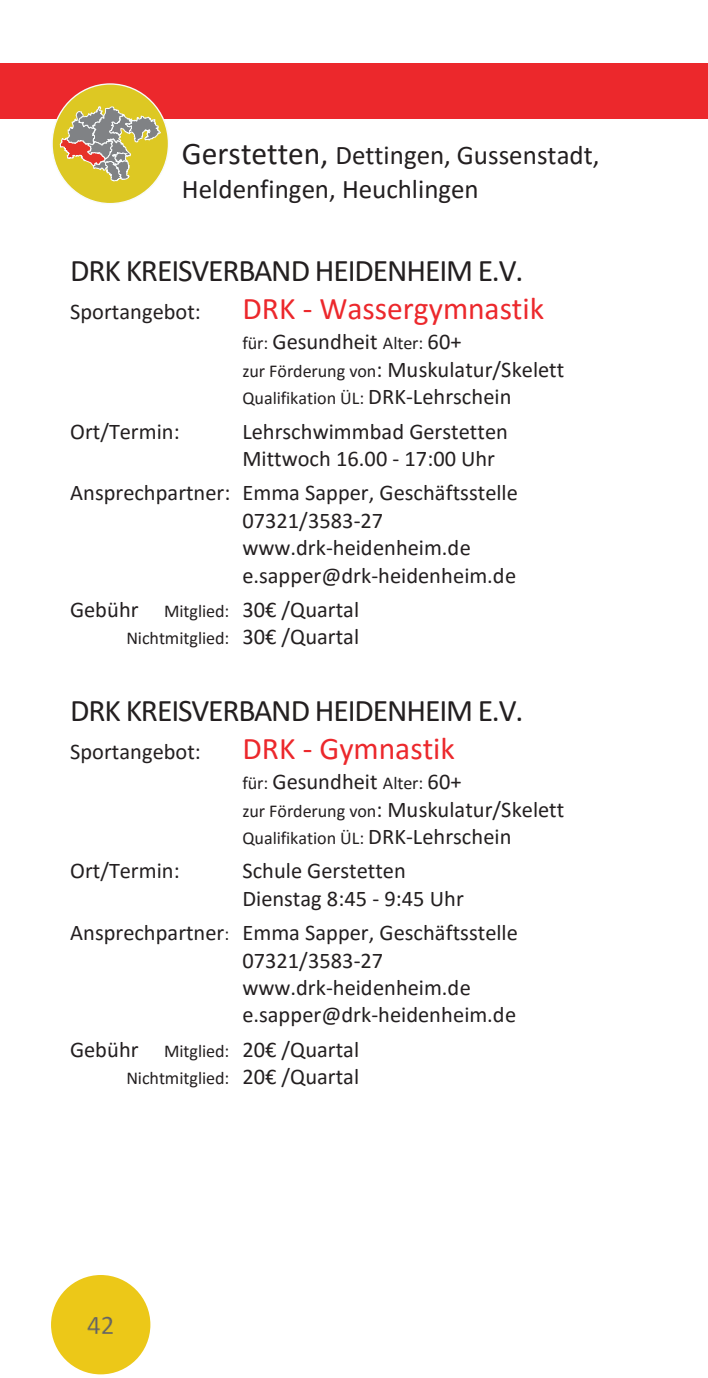
<style>
.page{position:relative;width:708px;height:1378px;background:#fff}
.page>*{position:absolute;margin:0;border:0;box-sizing:border-box;transform-origin:0 0}
.t1{font:31.5px "Calibri";letter-spacing:-.035em;color:#231f20}
.t2{font:31.5px "Calibri";color:#ec282c}
.t3{font:27px/34.2px "Calibri";color:#231f20}
.t4{font:27px "Calibri";color:#636366}
.t5{font:22.5px/27.4px "Calibri";color:#231f20}
.t6{font:18px "Calibri";letter-spacing:-.005em;color:#231f20}
.s1{font-size:31.5px}
.s2{font-size:18px}
.s3{font-size:22.5px}
</style>
<div class="page">
<div style="left:0;top:64px;width:708px;height:55px;background:#ec282c"></div>
<div style="left:51px;top:1275px;width:99px;height:99px;background:#ecc818;border-radius:50%"></div>
<div style="left:52px;top:84px;width:116px;height:120px;background:#ddc823;border-radius:50%"></div>
<svg style="left:59px;top:106px;width:102px;height:76px"></svg>
<p class="t3" style="left:182px;top:139px;width:419px"><span class="s1">Gerstetten,</span> Dettingen, Gussenstadt,<br>Heldenfingen, Heuchlingen</p>
<h1 class="t1" style="left:70px;top:256px;width:455px">DRK KREISVERBAND HEIDENHEIM E.V.</h1>
<p class="t5" style="left:70px;top:299px;width:132px">Sportangebot:</p>
<h1 class="t2" style="left:242px;top:294px;width:303px">DRK - Wassergymnastik</h1>
<p class="t5" style="left:242px;top:329px;width:323px"><span class="s2">für:</span> Gesundheit <span class="s2">Alter:</span> 60+<br><span class="s2">zur Förderung von</span>: Muskulatur/Skelett</p>
<p class="t6" style="left:242px;top:390px;width:270px">Qualifikation ÜL: <span class="s3">DRK-Lehrschein</span></p>
<p class="t5" style="left:70px;top:418px;width:111px">Ort/Termin:</p>
<p class="t5" style="left:242px;top:418px;width:267px">Lehrschwimmbad Gerstetten<br>Mittwoch 16.00 - 17:00 Uhr</p>
<p class="t5" style="left:242px;top:480px;width:277px;text-indent:-172px">Ansprechpartner: Emma Sapper, Geschäftsstelle<br>07321/3583-27 www.drk-heidenheim.de e.sapper@drk-heidenheim.de</p>
<p class="t5" style="left:70px;top:596px;width:290px">Gebühr <span class="s2">Mitglied:</span> 30€ /Quartal</p>
<p class="t6" style="left:126px;top:630px;width:234px">Nichtmitglied: <span class="s3">30€ /Quartal</span></p>
<h1 class="t1" style="left:70px;top:696px;width:455px">DRK KREISVERBAND HEIDENHEIM E.V.</h1>
<p class="t5" style="left:70px;top:739px;width:132px">Sportangebot:</p>
<h1 class="t2" style="left:242px;top:734px;width:214px">DRK - Gymnastik</h1>
<p class="t5" style="left:242px;top:768px;width:323px"><span class="s2">für:</span> Gesundheit <span class="s2">Alter:</span> 60+<br><span class="s2">zur Förderung von</span>: Muskulatur/Skelett</p>
<p class="t6" style="left:242px;top:830px;width:270px">Qualifikation ÜL: <span class="s3">DRK-Lehrschein</span></p>
<p class="t5" style="left:70px;top:858px;width:111px">Ort/Termin:</p>
<p class="t5" style="left:242px;top:858px;width:223px">Schule Gerstetten<br>Dienstag 8:45 - 9:45 Uhr</p>
<p class="t5" style="left:242px;top:919px;width:277px;text-indent:-172px">Ansprechpartner<span class="s2">:</span> Emma Sapper, Geschäftsstelle<br>07321/3583-27 www.drk-heidenheim.de e.sapper@drk-heidenheim.de</p>
<p class="t5" style="left:70px;top:1036px;width:290px">Gebühr <span class="s2">Mitglied:</span> 20€ /Quartal</p>
<p class="t6" style="left:126px;top:1070px;width:234px">Nichtmitglied: <span class="s3">20€ /Quartal</span></p>
<p class="t4" style="left:87px;top:1312px;width:29px">42</p>
</div>
